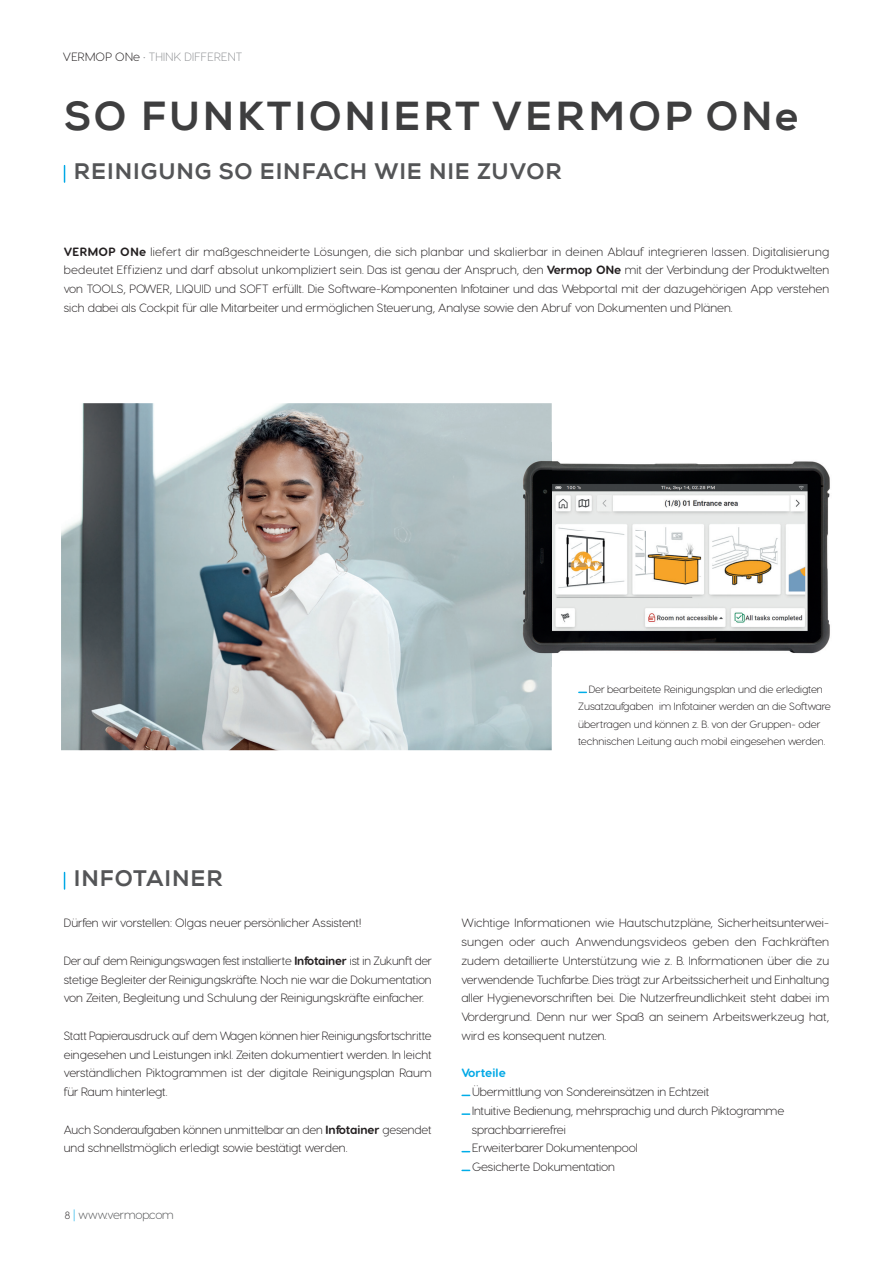
<style>
.page{position:relative;width:893px;height:1263px;background:#fff}
.page>*{position:absolute;margin:0;border:0;box-sizing:border-box;transform-origin:0 0}
.t1{font:800 40.5px "Nexa";letter-spacing:.07em;color:#3e3e3f}
.t2{font:800 22.5px "Nexa";letter-spacing:.04em;color:#545557}
.t3{font:300 12px/18.8px "Visby Round CF";color:#231f20;text-align:justify}
.t4{font:300 12px "Visby Round CF";letter-spacing:.02em;color:#939598}
.t5{font:300 12px "Visby Round CF";letter-spacing:-.02em;color:#545557}
.t6{font:700 12px "Visby Round CF";letter-spacing:.005em;color:#00a8e6}
.t7{font:300 10.5px/17.2px "Visby Round CF";letter-spacing:.005em;color:#231f20}
.s1{color:#231f20}
.s2{font-weight:700}
.s3{font-size:10.5px;color:#231f20}
.s4{color:#00a8e6}
</style>
<div class="page">
<img style="left:61px;top:403px;width:491px;height:347px">
<img style="left:502px;top:442px;width:328px;height:224px">
<svg style="left:64px;top:166px;width:1px;height:16px"></svg>
<svg style="left:64px;top:872px;width:1px;height:17px"></svg>
<svg style="left:462px;top:1113px;width:8px;height:2px"></svg>
<p class="t4" style="left:63px;top:49px;width:181px"><span class="s1">VERMOP ONe</span> • THINK DIFFERENT</p>
<h1 class="t1" style="left:64px;top:92px;width:736px">SO FUNKTIONIERT VERMOP ONe</h1>
<h2 class="t2" style="left:74px;top:158px;width:489px">REINIGUNG SO EINFACH WIE NIE ZUVOR</h2>
<p class="t3" style="left:64px;top:242px;width:767px"><span class="s2">VERMOP ONe</span> liefert dir maßgeschneiderte Lösungen, die sich planbar und skalierbar in deinen Ablauf integrieren lassen. Digitalisierung bedeutet Effizienz und darf absolut unkompliziert sein. Das ist genau der Anspruch, den <span class="s2">Vermop ONe</span> mit der Verbindung der Produktwelten von TOOLS, POWER, LIQUID und SOFT erfüllt. Die Software-Komponenten Infotainer und das Webportal mit der dazugehörigen App verstehen sich dabei als Cockpit für alle Mitarbeiter und ermöglichen Steuerung, Analyse sowie den Abruf von Dokumenten und Plänen.</p>
<p class="t7" style="left:578px;top:681px;width:254px;text-indent:11px">Der bearbeitete Reinigungsplan und die erledigten Zusatzaufgaben im Infotainer werden an die Software übertragen und können z. B. von der Gruppen- oder technischen Leitung auch mobil eingesehen werden.</p>
<h2 class="t2" style="left:74px;top:865px;width:150px">INFOTAINER</h2>
<p class="t3" style="left:64px;top:913px;width:299px">Dürfen wir vorstellen: Olgas neuer persönlicher Assistent!</p>
<p class="t3" style="left:64px;top:951px;width:370px">Der auf dem Reinigungswagen fest installierte <span class="s2">Infotainer</span> ist in Zukunft der stetige Begleiter der Reinigungskräfte. Noch nie war die Dokumentation von Zeiten, Begleitung und Schulung der Reinigungskräfte einfacher.</p>
<p class="t3" style="left:64px;top:1026px;width:369px">Statt Papierausdruck auf dem Wagen können hier Reinigungsfortschritte eingesehen und Leistungen inkl. Zeiten dokumentiert werden. In leicht verständlichen Piktogrammen ist der digitale Reinigungsplan Raum für Raum hinterlegt.</p>
<p class="t3" style="left:64px;top:1120px;width:369px">Auch Sonderaufgaben können unmittelbar an den <span class="s2">Infotainer</span> gesendet und schnellstmöglich erledigt sowie bestätigt werden.</p>
<p class="t5" style="left:65px;top:1207px;width:111px"><span class="s3">8</span> <span class="s4">|</span> www.vermop.com</p>
<p class="t3" style="left:461px;top:913px;width:369px">Wichtige Informationen wie Hautschutzpläne, Sicherheitsunterwei&shy;sungen oder auch Anwendungsvideos geben den Fachkräften zudem detaillierte Unterstützung wie z. B. Informationen über die zu verwendende Tuchfarbe. Dies trägt zur Arbeitssicherheit und Einhaltung aller Hygienevorschriften bei. Die Nutzerfreundlichkeit steht dabei im Vordergrund. Denn nur wer Spaß an seinem Arbeitswerkzeug hat, wird es konsequent nutzen.</p>
<p class="t6" style="left:461px;top:1065px;width:46px">Vorteile</p>
<p class="t3" style="left:472px;top:1082px;width:314px;text-align:left">Übermittlung von Sondereinsätzen in Echtzeit<br>Intuitive Bedienung, mehrsprachig und durch Piktogramme sprachbarrierefrei<br>Erweiterbarer Dokumentenpool<br>Gesicherte Dokumentation</p>
</div>
